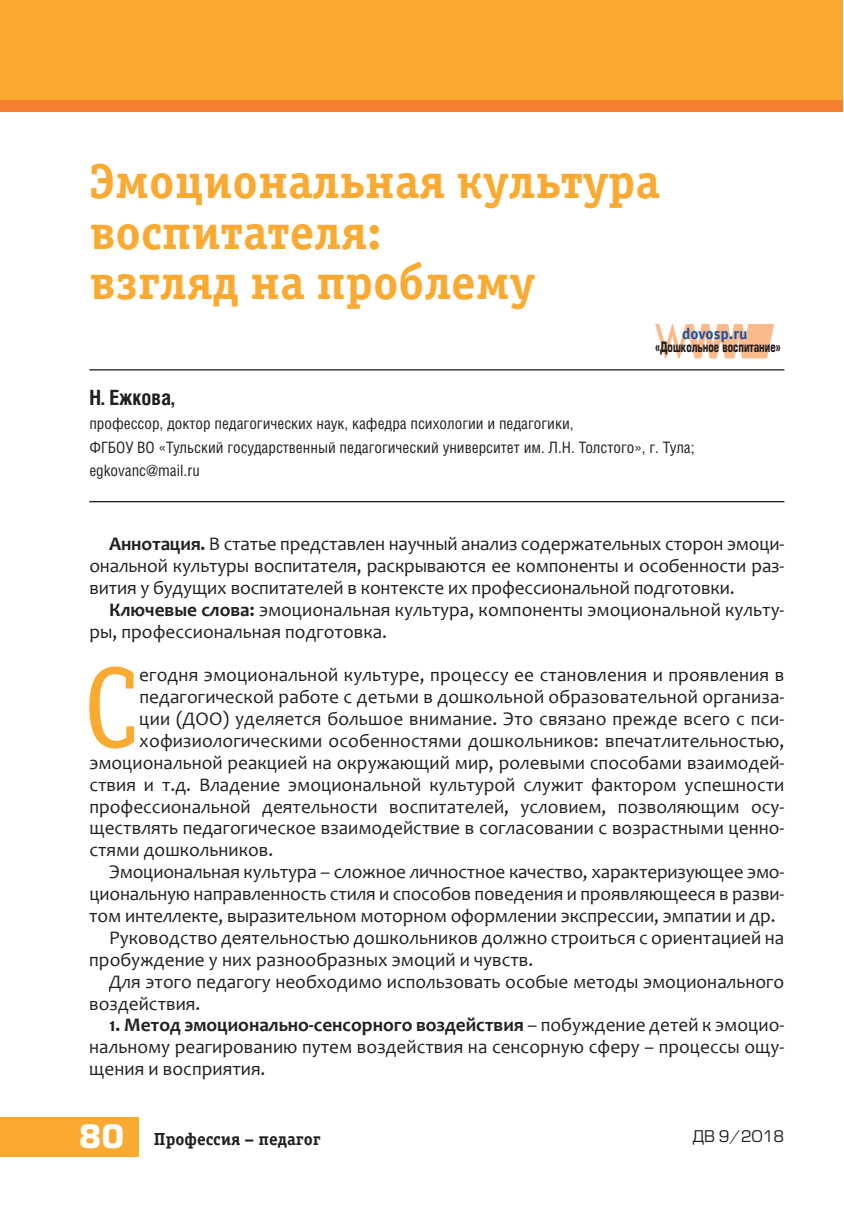
<style>
.page{position:relative;width:844px;height:1216px;background:#fff}
.page>*{position:absolute;margin:0;border:0;box-sizing:border-box;transform-origin:0 0}
.t1{font:114.98px "Officina Serif Book ITC";color:#faaa31}
.t2{font:49px/50.8px "Officina Serif Bold ITC";color:#faaa31}
.t3{font:700 21px "Helios Cond";color:#231f20}
.t4{font:19.25px/21.9px "Candara";color:#231f20;text-align:justify}
.t5{font:17.5px "Officina Serif Bold ITC";color:#231f20}
.t6{font:15.75px/23.6px "Helios Cond";color:#231f20}
.t7{font:15.75px "Officina Sans Bold ITC";color:#1a50a3}
.t8{font:15.75px "Europe";color:#231f20}
.t9{font:700 14px "Europe";color:#231f20;scale:.65 1}
.s1{font-weight:700}
.s2{font-family:"Europe";font-weight:700;font-size:31.5px;color:#fff}
</style>
<div class="page">
<div style="left:0;top:1116px;width:139px;height:40px;background:#faaa31"></div>
<hr style="left:89px;top:369px;width:695px;height:1px;background:#231f20">
<hr style="left:89px;top:501px;width:695px;height:1px;background:#231f20">
<svg style="left:655px;top:324px;width:119px;height:34px"></svg>
<div style="left:0;top:87px;width:842px;height:25px;background:#f47f2f"></div>
<div style="left:0;top:0;width:842px;height:99px;background:#faaa31"></div>
<h2 class="t2" style="left:89px;top:160px;width:572px">Эмоциональная культура воспитателя:<br>взгляд на проблему</h2>
<p class="t7" style="left:682px;top:327px;width:67px">dovosp.ru</p>
<p class="t9" style="left:655px;top:342px;width:195px">«Дошкольное воспитание»</p>
<p class="t3" style="left:89px;top:390px;width:87px">Н. Ежкова,</p>
<p class="t6" style="left:89px;top:413px;width:606px">профессор, доктор педагогических наук, кафедра психологии и педагогики,<br>ФГБОУ ВО «Тульский государственный педагогический университет им. Л.Н. Толстого», г. Тула; egkovanc@mail.ru</p>
<p class="t4" style="left:89px;top:534px;width:696px;text-indent:20px"><span class="s1">Аннотация.</span> В статье представлен научный анализ содержательных сторон эмоци&shy;ональной культуры воспитателя, раскрываются ее компоненты и особенности раз&shy;вития у будущих воспитателей в контексте их профессиональной подготовки.</p>
<p class="t4" style="left:89px;top:600px;width:696px;text-indent:20px"><span class="s1">Ключевые слова:</span> эмоциональная культура, компоненты эмоциональной культу&shy;ры, профессиональная подготовка.</p>
<h1 class="t1" style="left:83px;top:664px;width:57px">С</h1>
<p class="t4" style="left:139px;top:666px;width:646px">егодня эмоциональной культуре, процессу ее становления и проявления в</p>
<p class="t4" style="left:139px;top:688px;width:646px">педагогической работе с детьми в дошкольной образовательной организа-</p>
<p class="t4" style="left:139px;top:709px;width:646px">ции (ДОО) уделяется большое внимание. Это связано прежде всего с пси-</p>
<p class="t4" style="left:139px;top:731px;width:646px">хофизиологическими особенностями дошкольников: впечатлительностью,</p>
<p class="t4" style="left:89px;top:753px;width:696px">эмоциональной реакцией на окружающий мир, ролевыми способами взаимодей-</p>
<p class="t4" style="left:89px;top:775px;width:696px">ствия и т.д. Владение эмоциональной культурой служит фактором успешности</p>
<p class="t4" style="left:89px;top:797px;width:696px">профессиональной деятельности воспитателей, условием, позволяющим осу-</p>
<p class="t4" style="left:89px;top:819px;width:696px">ществлять педагогическое взаимодействие в согласовании с возрастными ценно-</p>
<p class="t4" style="left:89px;top:841px;width:185px">стями дошкольников.</p>
<p class="t4" style="left:109px;top:862px;width:676px">Эмоциональная культура – сложное личностное качество, характеризующее эмо-</p>
<p class="t4" style="left:89px;top:884px;width:696px">циональную направленность стиля и способов поведения и проявляющееся в разви-</p>
<p class="t4" style="left:89px;top:906px;width:687px">том интеллекте, выразительном моторном оформлении экспрессии, эмпатии и др.</p>
<p class="t4" style="left:109px;top:928px;width:676px">Руководство деятельностью дошкольников должно строиться с ориентацией на</p>
<p class="t4" style="left:89px;top:950px;width:445px">пробуждение у них разнообразных эмоций и чувств.</p>
<p class="t4" style="left:109px;top:972px;width:676px">Для этого педагогу необходимо использовать особые методы эмоционального</p>
<p class="t4" style="left:89px;top:994px;width:113px">воздействия.</p>
<p class="t4" style="left:89px;top:1013px;width:696px;text-indent:20px"><span class="s1">1. Метод эмоционально-сенсорного воздействия</span> – побуждение детей к эмоцио&shy;нальному реагированию путем воздействия на сенсорную сферу – процессы ощу&shy;щения и восприятия.</p>
<p class="t5" style="left:79px;top:1132px;width:243px"><span class="s2">80</span> Профессия – педагог</p>
<p class="t8" style="left:692px;top:1130px;width:93px">ДВ 9/2018</p>
</div>
